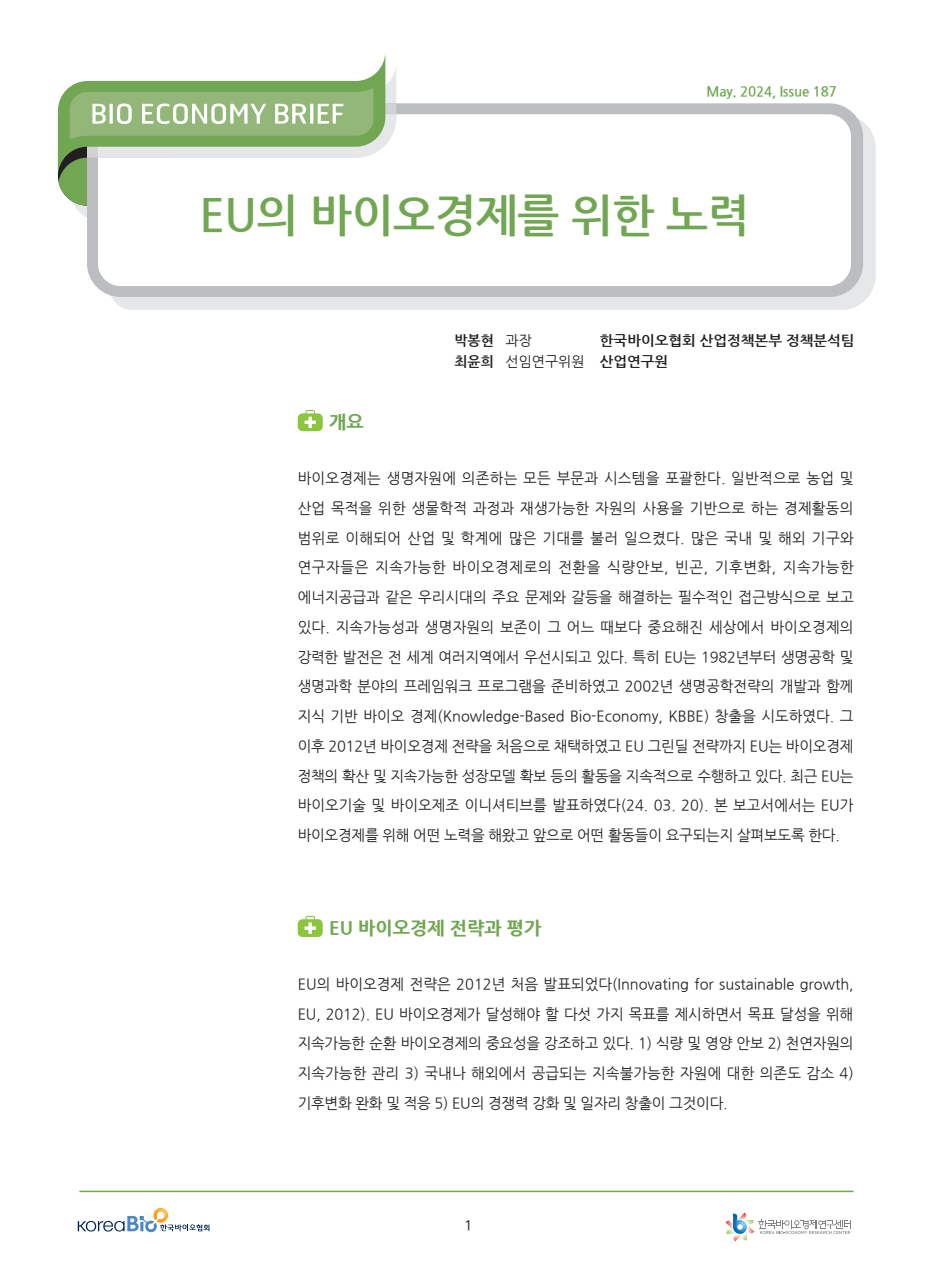
<style>
.page{position:relative;width:933px;height:1275px;background:#fff}
.page>*{position:absolute;margin:0;border:0;box-sizing:border-box;transform-origin:0 0}
.t1{font:700 45.5px "Nanum Gothic";letter-spacing:-.01em;color:#71a753}
.본문고딕{font:800 18.38px "Nanum Gothic";color:#71a753}
.본문고딕-2{font:14.88px/29.8px "Nanum Gothic";letter-spacing:-.015em;color:#231f20;text-align:justify}
.t2{font:700 14px "Nanum Gothic";color:#231f20}
.t3{font:700 14px "Nanum Gothic";color:#231f20;scale:1.04 1}
.t4{font:700 14px "Nanum Gothic";letter-spacing:-.01em;color:#71a753;scale:.96 1}
.t5{font:14px "Ko Pub World Dotum PM";color:#231f20}
.s1{font-weight:400}
</style>
<div class="page">
<hr style="left:79px;top:1191px;width:774px;height:1px;background:#71a753">
<svg style="left:725px;top:1213px;width:125px;height:28px"></svg>
<svg style="left:78px;top:1208px;width:131px;height:24px"></svg>
<svg style="left:75px;top:104px;width:800px;height:206px;fill:#e6e7e9"></svg>
<div style="left:87px;top:103px;width:776px;height:194px;background:#bcbdc0;border-radius:34px"></div>
<div style="left:98px;top:114px;width:753px;height:172px;background:#fff;border-radius:23px"></div>
<svg style="left:58px;top:53px;width:338px;height:153px"></svg>
<svg style="left:298px;top:410px;width:25px;height:21px"></svg>
<svg style="left:298px;top:916px;width:25px;height:21px"></svg>
<p class="t4" style="left:706px;top:84px;width:138px">May. 2024, Issue 187</p>
<p class="t1" style="left:199px;top:193px;width:551px">EU의 바이오경제를 위한 노력</p>
<p class="본문고딕" style="left:329px;top:412px;width:36px">개요</p>
<p class="t2" style="left:454px;top:333px;width:79px">박봉현 <span class="s1">과장</span></p>
<p class="t3" style="left:600px;top:333px;width:246px">한국바이오협회 산업정책본부 정책분석팀</p>
<p class="t2" style="left:454px;top:354px;width:215px">최윤희 <span class="s1">선임연구위원</span> 산업연구원</p>
<p class="본문고딕-2" style="left:298px;top:464px;width:557px">바이오경제는 생명자원에 의존하는 모든 부문과 시스템을 포괄한다. 일반적으로 농업 및 산업 목적을 위한 생물학적 과정과 재생가능한 자원의 사용을 기반으로 하는 경제활동의 범위로 이해되어 산업 및 학계에 많은 기대를 불러 일으켰다. 많은 국내 및 해외 기구와 연구자들은 지속가능한 바이오경제로의 전환을 식량안보, 빈곤, 기후변화, 지속가능한 에너지공급과 같은 우리시대의 주요 문제와 갈등을 해결하는 필수적인 접근방식으로 보고 있다. 지속가능성과 생명자원의 보존이 그 어느 때보다 중요해진 세상에서 바이오경제의 강력한 발전은 전 세계 여러지역에서 우선시되고 있다. 특히 EU는 1982년부터 생명공학 및 생명과학 분야의 프레임워크 프로그램을 준비하였고 2002년 생명공학전략의 개발과 함께 지식 기반 바이오 경제(Knowledge-Based Bio-Economy, KBBE) 창출을 시도하였다. 그 이후 2012년 바이오경제 전략을 처음으로 채택하였고 EU 그린딜 전략까지 EU는 바이오경제 정책의 확산 및 지속가능한 성장모델 확보 등의 활동을 지속적으로 수행하고 있다. 최근 EU는 바이오기술 및 바이오제조 이니셔티브를 발표하였다(24. 03. 20). 본 보고서에서는 EU가 바이오경제를 위해 어떤 노력을 해왔고 앞으로 어떤 활동들이 요구되는지 살펴보도록 한다.</p>
<p class="본문고딕" style="left:329px;top:918px;width:214px">EU 바이오경제 전략과 평가</p>
<p class="본문고딕-2" style="left:298px;top:970px;width:557px">EU의 바이오경제 전략은 2012년 처음 발표되었다(Innovating for sustainable growth, EU, 2012). EU 바이오경제가 달성해야 할 다섯 가지 목표를 제시하면서 목표 달성을 위해 지속가능한 순환 바이오경제의 중요성을 강조하고 있다. 1) 식량 및 영양 안보 2) 천연자원의 지속가능한 관리 3) 국내나 해외에서 공급되는 지속불가능한 자원에 대한 의존도 감소 4) 기후변화 완화 및 적응 5) EU의 경쟁력 강화 및 일자리 창출이 그것이다.</p>
<p class="t5" style="left:464px;top:1216px;width:9px">1</p>
</div>
